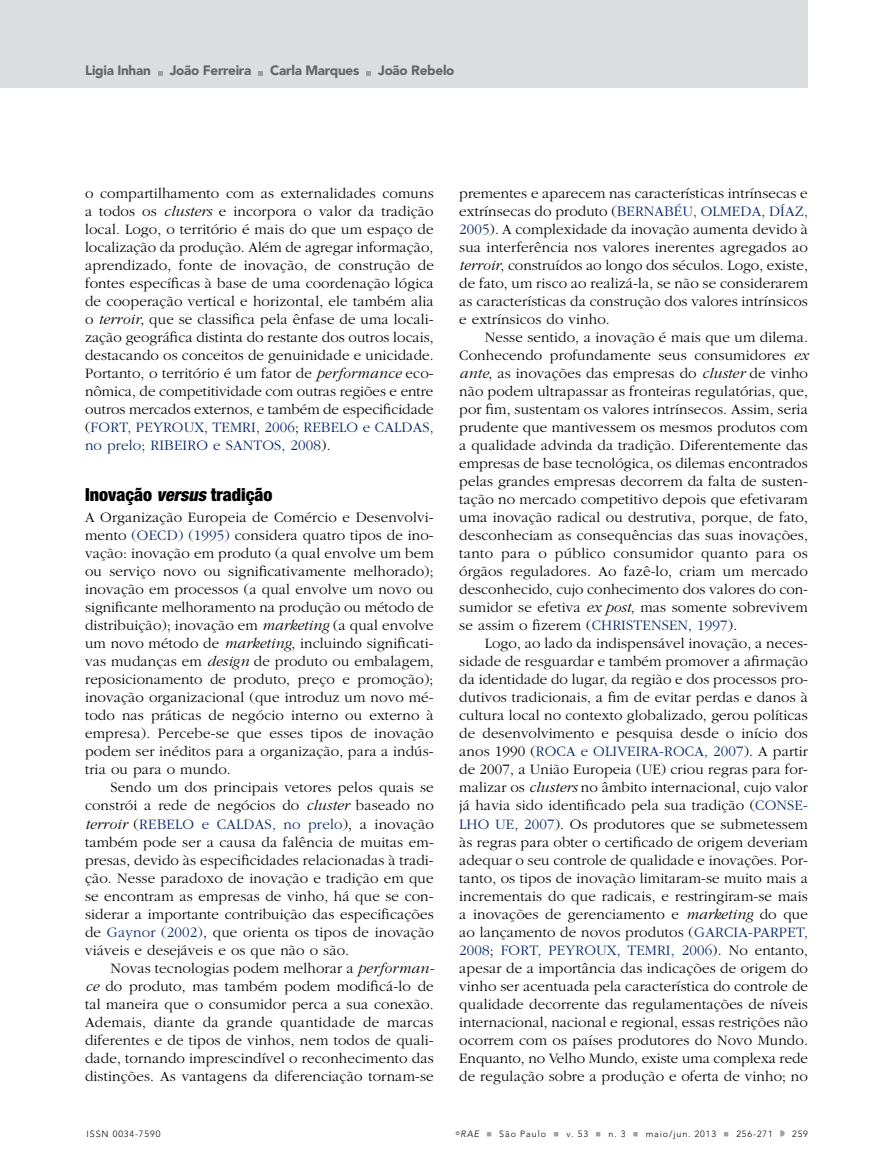
<style>
.page{position:relative;width:893px;height:1170px;background:#fff}
.page>*{position:absolute;margin:0;border:0;box-sizing:border-box;transform-origin:0 0}
.t1{font:900 condensed 18px "Helvetica Neue";color:#000}
.t2{font:300 15px/18px "Garamond";letter-spacing:.01em;color:#000;text-align:justify}
.t3{font:900 13.5px "Avenir LT Std";letter-spacing:-.02em;color:#636466}
.t4{font:300 9px "Avenir LT Std";letter-spacing:.1em;color:#000}
.s1{font-style:italic}
.s2{color:#08296c}
.s3{color:#9d9fa2}
</style>
<div class="page">
<div style="left:0;top:0;width:808px;height:87px;background:#dcddde"></div>
<svg style="left:158px;top:71px;width:5px;height:4px"></svg>
<svg style="left:259px;top:71px;width:4px;height:4px"></svg>
<svg style="left:366px;top:71px;width:5px;height:4px"></svg>
<svg style="left:780px;top:1130px;width:5px;height:6px"></svg>
<p class="t3" style="left:85px;top:62px;width:67px">Ligia Inhan</p>
<p class="t3" style="left:170px;top:62px;width:83px">João Ferreira</p>
<p class="t3" style="left:270px;top:62px;width:91px">Carla Marques</p>
<p class="t3" style="left:378px;top:62px;width:78px">João Rebelo</p>
<p class="t2" style="left:85px;top:185px;width:350px">o compartilhamento com as externalidades comuns a todos os <span class="s1">clusters</span> e incorpora o valor da tradição local. Logo, o território é mais do que um espaço de localização da produção. Além de agregar informação, aprendizado, fonte de inovação, de construção de fontes específicas à base de uma coordenação lógica de cooperação vertical e horizontal, ele também alia o <span class="s1">terroir</span>, que se classifica pela ênfase de uma locali&shy;zação geográfica distinta do restante dos outros locais, destacando os conceitos de genuinidade e unicidade.<br>Portanto, o território é um fator de <span class="s1">performance</span> eco&shy;nômica, de competitividade com outras regiões e entre outros mercados externos, e também de especificidade (<span class="s2">FORT, PEYROUX, TEMRI, 2006</span>; <span class="s2">REBELO e CALDAS, no prelo; RIBEIRO e SANTOS, 2008</span>).</p>
<p class="t1" style="left:85px;top:484px;width:189px">Inovação <span class="s1">versus</span> tradição</p>
<p class="t2" style="left:85px;top:509px;width:350px">A Organização Europeia de Comércio e Desenvolvi&shy;mento <span class="s2">(OECD) (1995)</span> considera quatro tipos de ino&shy;vação: inovação em produto (a qual envolve um bem ou serviço novo ou significativamente melhorado); inovação em processos (a qual envolve um novo ou significante melhoramento na produção ou método de distribuição); inovação em <span class="s1">marketing</span> (a qual envolve um novo método de <span class="s1">marketing</span>, incluindo significati&shy;vas mudanças em <span class="s1">design</span> de produto ou embalagem, reposicionamento de produto, preço e promoção); inovação organizacional (que introduz um novo mé&shy;todo nas práticas de negócio interno ou externo à empresa). Percebe-se que esses tipos de inovação podem ser inéditos para a organização, para a indús&shy;tria ou para o mundo.</p>
<p class="t2" style="left:85px;top:779px;width:350px;text-indent:26px">Sendo um dos principais vetores pelos quais se constrói a rede de negócios do <span class="s1">cluster</span> baseado no <span class="s1">terroir</span> (<span class="s2">REBELO e CALDAS, no prelo</span>), a inovação também pode ser a causa da falência de muitas em&shy;presas, devido às especificidades relacionadas à tradi&shy;ção. Nesse paradoxo de inovação e tradição em que se encontram as empresas de vinho, há que se con&shy;siderar a importante contribuição das especificações de <span class="s2">Gaynor (2002)</span>, que orienta os tipos de inovação viáveis e desejáveis e os que não o são.</p>
<p class="t2" style="left:85px;top:959px;width:351px;text-indent:26px">Novas tecnologias podem melhorar a <span class="s1">performan&shy;ce</span> do produto, mas também podem modificá-lo de tal maneira que o consumidor perca a sua conexão.<br>Ademais, diante da grande quantidade de marcas diferentes e de tipos de vinhos, nem todos de quali&shy;dade, tornando imprescindível o reconhecimento das distinções. As vantagens da diferenciação tornam-se</p>
<p class="t2" style="left:459px;top:185px;width:350px">prementes e aparecem nas características intrínsecas e extrínsecas do produto (<span class="s2">BERNABÉU, OLMEDA, DÍAZ, 2005</span>). A complexidade da inovação aumenta devido à sua interferência nos valores inerentes agregados ao <span class="s1">terroir</span>, construídos ao longo dos séculos. Logo, existe, de fato, um risco ao realizá-la, se não se considerarem as características da construção dos valores intrínsicos e extrínsicos do vinho.</p>
<p class="t2" style="left:459px;top:329px;width:350px;text-indent:26px">Nesse sentido, a inovação é mais que um dilema.<br>Conhecendo profundamente seus consumidores <span class="s1">ex ante</span>, as inovações das empresas do <span class="s1">cluster</span> de vinho não podem ultrapassar as fronteiras regulatórias, que, por fim, sustentam os valores intrínsecos. Assim, seria prudente que mantivessem os mesmos produtos com a qualidade advinda da tradição. Diferentemente das empresas de base tecnológica, os dilemas encontrados pelas grandes empresas decorrem da falta de susten&shy;tação no mercado competitivo depois que efetivaram uma inovação radical ou destrutiva, porque, de fato, desconheciam as consequências das suas inovações, tanto para o público consumidor quanto para os órgãos reguladores. Ao fazê-lo, criam um mercado desconhecido, cujo conhecimento dos valores do con&shy;sumidor se efetiva <span class="s1">ex post</span>, mas somente sobrevivem se assim o fizerem (<span class="s2">CHRISTENSEN, 1997</span>).</p>
<p class="t2" style="left:459px;top:635px;width:350px;text-indent:26px">Logo, ao lado da indispensável inovação, a neces&shy;sidade de resguardar e também promover a afirmação da identidade do lugar, da região e dos processos pro&shy;dutivos tradicionais, a fim de evitar perdas e danos à cultura local no contexto globalizado, gerou políticas de desenvolvimento e pesquisa desde o início dos anos 1990 (<span class="s2">ROCA e OLIVEIRA-ROCA, 2007</span>). A partir de 2007, a União Europeia (UE) criou regras para for&shy;malizar os <span class="s1">clusters</span> no âmbito internacional, cujo valor já havia sido identificado pela sua tradição (<span class="s2">CONSE-LHO UE, 2007</span>). Os produtores que se submetessem às regras para obter o certificado de origem deveriam adequar o seu controle de qualidade e inovações. Por&shy;tanto, os tipos de inovação limitaram-se muito mais a incrementais do que radicais, e restringiram-se mais a inovações de gerenciamento e <span class="s1">marketing</span> do que ao lançamento de novos produtos (<span class="s2">GARCIA-PARPET, 2008</span>; <span class="s2">FORT, PEYROUX, TEMRI, 2006</span>). No entanto, apesar de a importância das indicações de origem do vinho ser acentuada pela característica do controle de qualidade decorrente das regulamentações de níveis internacional, nacional e regional, essas restrições não ocorrem com os países produtores do Novo Mundo.<br>Enquanto, no Velho Mundo, existe uma complexa rede de regulação sobre a produção e oferta de vinho; no</p>
<p class="t4" style="left:87px;top:1128px;width:75px">ISSN 0034-7590</p>
<p class="t4" style="left:456px;top:1128px;width:319px"><sup>©</sup><span class="s1">RAE</span> <span class="s3">■</span> São Paulo <span class="s3">■</span> v. 53 <span class="s3">■</span> n. 3 <span class="s3">■</span> maio/jun. 2013 <span class="s3">■</span> 256-271</p>
<p class="t4" style="left:792px;top:1128px;width:17px">259</p>
</div>
